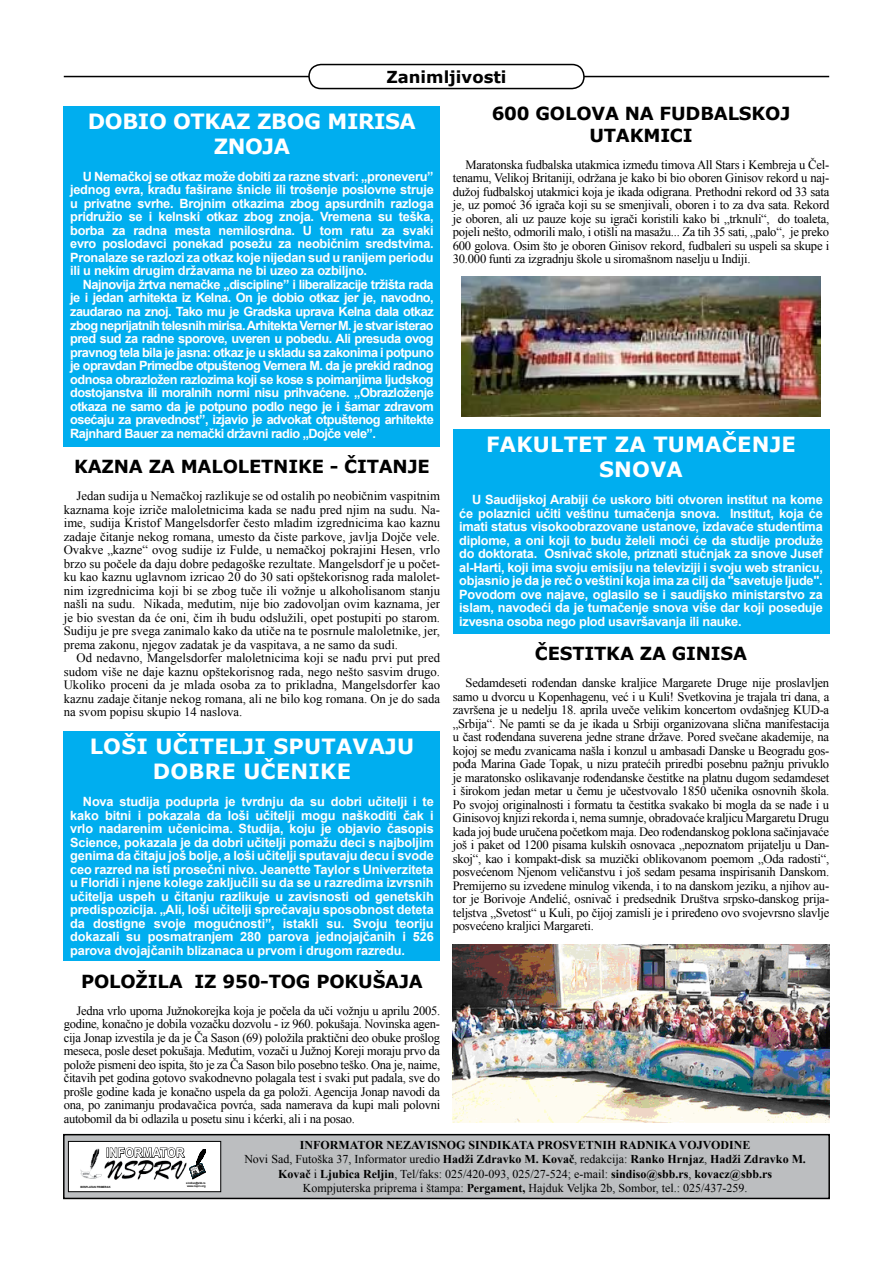
<style>
.page{position:relative;width:893px;height:1263px;background:#fff}
.page>*{position:absolute;margin:0;border:0;box-sizing:border-box;transform-origin:0 0}
.t1{font:700 21px/25.2px "Verdana";letter-spacing:.01em;color:#fff;text-align:center}
.t2{font:700 21px/25.2px "Verdana";letter-spacing:-.02em;color:#fff;text-align:center}
.t3{font:700 18px/21.6px "Verdana";letter-spacing:-.01em;color:#000;text-align:center}
.t4{font:700 16.5px "Verdana";color:#000}
.t5{font:12.75px/13.5px "Times New Roman";letter-spacing:-.02em;color:#000;text-align:justify}
.t6{font:700 12.75px/13.5px "Arial";letter-spacing:-.02em;color:#fff;text-align:justify}
.t7{font:700 12.75px "Arial";letter-spacing:.02em;color:#fff;scale:.9 1}
.t8{font:12px "Times New Roman";color:#000}
.t9{font:700 12px "Times New Roman";color:#000}
.t10{font:700 2.85px/3.4px "Arial";color:#000;text-align:center;scale:.9 1}
.s1{font-weight:700}
.s2{font-weight:400}
</style>
<div class="page">
<div style="left:63px;top:1134px;width:767px;height:65px;background:#bcbec0;border:2px solid #000"></div>
<div style="left:68px;top:1141px;width:153px;height:51px;background:#fff;border:1px solid #000"></div>
<div style="left:64px;top:106px;width:376px;height:340px;background:#00aeef"></div>
<div style="left:64px;top:731px;width:376px;height:230px;background:#00aeef"></div>
<div style="left:453px;top:429px;width:376px;height:205px;background:#00aeef"></div>
<hr style="left:64px;top:76px;width:765px;height:1px;background:#000">
<div style="left:309px;top:65px;width:275px;height:24px;background:#fff;border-radius:12px"></div>
<div style="left:308px;top:64px;width:277px;height:25px;border:2px solid #000;border-radius:12px"></div>
<img style="left:81px;top:1148px;width:20px;height:30px">
<svg style="left:106px;top:1147px;width:100px;height:32px"></svg>
<img style="left:461px;top:276px;width:360px;height:141px">
<img style="left:453px;top:944px;width:376px;height:179px">
<p class="t4" style="left:386px;top:66px;width:122px">Zanimljivosti</p>
<h1 class="t2" style="left:88px;top:109px;width:329px">DOBIO OTKAZ ZBOG MIRISA<br>ZNOJA</h1>
<p class="t6" style="left:70px;top:170px;width:365px;text-indent:13px">U Nemačkoj se otkaz može dobiti za razne stvari: „proneveru” jednog evra, krađu faširane šnicle ili trošenje poslovne struje u privatne svrhe. Brojnim otkazima zbog apsurdnih razloga pridružio se i kelnski otkaz zbog znoja. Vremena su teška, borba za radna mesta nemilosrdna. U tom ratu za svaki evro poslodavci ponekad posežu za neobičnim sredstvima.<br>Pronalaze se razlozi za otkaz koje nijedan sud u ranijem periodu ili u nekim drugim državama ne bi uzeo za ozbiljno.</p>
<p class="t6" style="left:70px;top:278px;width:365px;text-indent:13px">Najnovija žrtva nemačke „discipline” i liberalizacije tržišta rada je i jedan arhitekta iz Kelna. On je dobio otkaz jer je, navodno, zaudarao na znoj. Tako mu je Gradska uprava Kelna dala otkaz zbog neprijatnih telesnih mirisa. Arhitekta Verner M. je stvar isterao pred sud za radne sporove, uveren u pobedu. Ali presuda ovog pravnog tela bila je jasna: otkaz je u skladu sa zakonima i potpuno je opravdan Primedbe otpuštenog Vernera M. da je prekid radnog odnosa obrazložen razlozima koji se kose s poimanjima ljudskog dostojanstva ili moralnih normi nisu prihvaćene. „Obrazloženje otkaza ne samo da je potpuno podlo nego je i šamar zdravom osećaju za pravednost”, izjavio je advokat otpuštenog arhitekte Rajnhard Bauer za nemački državni radio „Dojče vele”.</p>
<h2 class="t3" style="left:74px;top:456px;width:357px">KAZNA ZA MALOLETNIKE - ČITANJE</h2>
<p class="t5" style="left:64px;top:489px;width:378px;text-indent:13px">Jedan sudija u Nemačkoj razlikuje se od ostalih po neobičnim vaspitnim kaznama koje izriče maloletnicima kada se nađu pred njim na sudu. Na&shy;ime, sudija Kristof Mangelsdorfer često mladim izgrednicima kao kaznu zadaje čitanje nekog romana, umesto da čiste parkove, javlja Dojče vele.<br>Ovakve „kazne“ ovog sudije iz Fulde, u nemačkoj pokrajini Hesen, vrlo brzo su počele da daju dobre pedagoške rezultate. Mangelsdorf je u počet&shy;ku kao kaznu uglavnom izricao 20 do 30 sati opštekorisnog rada malolet&shy;nim izgrednicima koji bi se zbog tuče ili vožnje u alkoholisanom stanju našli na sudu. Nikada, međutim, nije bio zadovoljan ovim kaznama, jer je bio svestan da će oni, čim ih budu odslužili, opet postupiti po starom.<br>Sudiju je pre svega zanimalo kako da utiče na te posrnule maloletnike, jer, prema zakonu, njegov zadatak je da vaspitava, a ne samo da sudi.</p>
<p class="t5" style="left:64px;top:651px;width:378px;text-indent:13px">Od nedavno, Mangelsdorfer maloletnicima koji se nađu prvi put pred sudom više ne daje kaznu opštekorisnog rada, nego nešto sasvim drugo.<br>Ukoliko proceni da je mlada osoba za to prikladna, Mangelsdorfer kao kaznu zadaje čitanje nekog romana, ali ne bilo kog romana. On je do sada na svom popisu skupio 14 naslova.</p>
<h1 class="t1" style="left:90px;top:734px;width:326px">LOŠI UČITELJI SPUTAVAJU<br>DOBRE UČENIKE</h1>
<p class="t6" style="left:70px;top:795px;width:365px;text-indent:13px">Nova studija poduprla je tvrdnju da su dobri učitelji i te kako bitni i pokazala da loši učitelji mogu naškoditi čak i vrlo nadarenim učenicima. Studija, koju je objavio časopis Science, pokazala je da dobri učitelji pomažu deci s najboljim genima da čitaju još bolje, a loši učitelji sputavaju decu i svode ceo razred na isti prosečni nivo. Jeanette Taylor s Univerziteta u Floridi i njene kolege zaključili su da se u razredima izvrsnih učitelja uspeh u čitanju razlikuje u zavisnosti od genetskih predispozicija. „Ali, loši učitelji sprečavaju sposobnost deteta da dostigne svoje mogućnosti”, istakli su. Svoju teoriju dokazali su posmatranjem 280 parova jednojajčanih i 526 parova dvojajčanih blizanaca u prvom i drugom razredu.</p>
<h2 class="t3" style="left:81px;top:970px;width:343px">POLOŽILA IZ 950-TOG POKUŠAJA</h2>
<p class="t5" style="left:64px;top:1003px;width:378px;text-indent:13px">Jedna vrlo uporna Južnokorejka koja je počela da uči vožnju u aprilu 2005. godine, konačno je dobila vozačku dozvolu - iz 960. pokušaja. Novinska agen&shy;cija Jonap izvestila je da je Ča Sason (69) položila praktični deo obuke prošlog meseca, posle deset pokušaja. Međutim, vozači u Južnoj Koreji moraju prvo da polože pismeni deo ispita, što je za Ča Sason bilo posebno teško. Ona je, naime, čitavih pet godina gotovo svakodnevno polagala test i svaki put padala, sve do prošle godine kada je konačno uspela da ga položi. Agencija Jonap navodi da ona, po zanimanju prodavačica povrća, sada namerava da kupi mali polovni autobomil da bi odlazila u posetu sinu i kćerki, ali i na posao.</p>
<h2 class="t3" style="left:492px;top:103px;width:300px">600 GOLOVA NA FUDBALSKOJ<br>UTAKMICI</h2>
<p class="t5" style="left:453px;top:157px;width:378px;text-indent:13px">Maratonska fudbalska utakmica između timova All Stars i Kembreja u Čel&shy;tenamu, Velikoj Britaniji, održana je kako bi bio oboren Ginisov rekord u naj&shy;dužoj fudbalskoj utakmici koja je ikada odigrana. Prethodni rekord od 33 sata je, uz pomoć 36 igrača koji su se smenjivali, oboren i to za dva sata. Rekord je oboren, ali uz pauze koje su igrači koristili kako bi „trknuli“, do toaleta, pojeli nešto, odmorili malo, i otišli na masažu... Za tih 35 sati, „palo“, je preko 600 golova. Osim što je oboren Ginisov rekord, fudbaleri su uspeli sa skupe i 30.000 funti za izgradnju škole u siromašnom naselju u Indiji.</p>
<h1 class="t1" style="left:486px;top:432px;width:311px">FAKULTET ZA TUMAČENJE<br>SNOVA</h1>
<p class="t6" style="left:459px;top:493px;width:365px;text-indent:13px">U Saudijskoj Arabiji će uskoro biti otvoren institut na kome će polaznici učiti veštinu tumačenja snova. Institut, koja će imati status visokoobrazovane ustanove, izdavaće studentima diplome, a oni koji to budu želeli moći će da studije produže do doktorata. Osnivač skole, priznati stučnjak za snove Jusef al-Harti, koji ima svoju emisiju na televiziji i svoju web stranicu, objasnio je da je reč o veštini koja ima za cilj da "savetuje ljude".<br>Povodom ove najave, oglasilo se i saudijsko ministarstvo za islam, navodeći da je tumačenje snova više dar koji poseduje izvesna osoba nego plod usavršavanja ili nauke.</p>
<h2 class="t3" style="left:535px;top:643px;width:214px">ČESTITKA ZA GINISA</h2>
<p class="t5" style="left:453px;top:676px;width:378px;text-indent:13px">Sedamdeseti rođendan danske kraljice Margarete Druge nije proslavljen samo u dvorcu u Kopenhagenu, već i u Kuli! Svetkovina je trajala tri dana, a završena je u nedelju 18. aprila uveče velikim koncertom ovdašnjeg KUD-a „Srbija“. Ne pamti se da je ikada u Srbiji organizovana slična manifestacija u čast rođendana suverena jedne strane države. Pored svečane akademije, na kojoj se među zvanicama našla i konzul u ambasadi Danske u Beogradu gos&shy;pođa Marina Gade Topak, u nizu pratećih priredbi posebnu pažnju privuklo je maratonsko oslikavanje rođendanske čestitke na platnu dugom sedamdeset i širokom jedan metar u čemu je učestvovalo 1850 učenika osnovnih škola.<br>Po svojoj originalnosti i formatu ta čestitka svakako bi mogla da se nađe i u Ginisovoj knjizi rekorda i, nema sumnje, obradovaće kraljicu Margaretu Drugu kada joj bude uručena početkom maja. Deo rođendanskog poklona sačinjavaće još i paket od 1200 pisama kulskih osnovaca „nepoznatom prijatelju u Dan&shy;skoj“, kao i kompakt-disk sa muzički oblikovanom poemom „Oda radosti“, posvećenom Njenom veličanstvu i još sedam pesama inspirisanih Danskom.<br>Premijerno su izvedene minulog vikenda, i to na danskom jeziku, a njihov au&shy;tor je Borivoje Anđelić, osnivač i predsednik Društva srpsko-danskog prija&shy;teljstva „Svetost“ u Kuli, po čijoj zamisli je i priređeno ovo svojevrsno slavlje posvećeno kraljici Margareti.</p>
<p class="t7" style="left:106px;top:1144px;width:89px">INFORMATOR</p>
<p class="t10" style="left:81px;top:1185px;width:35px">BESPLATAN PRIMERAK</p>
<p class="t10" style="left:186px;top:1181px;width:23px">sindiso@sbb.rs www.nsprv.org</p>
<p class="t9" style="left:300px;top:1137px;width:15px">Informator</p>
<p class="t9" style="left:386px;top:1137px;width:18px">Nezavisno</p>
<p class="t9" style="left:456px;top:1137px;width:21px">g sindikata</p>
<p class="t9" style="left:537px;top:1137px;width:9px">prosvetni</p>
<p class="t9" style="left:607px;top:1137px;width:22px">h radnika</p>
<p class="t9" style="left:679px;top:1137px;width:18px">Vojvodine</p>
<p class="t8" style="left:244px;top:1151px;width:563px">Novi Sad, Futoška 37, Informator uredio <span class="s1">Hadži Zdravko M. Kovač</span>, redakcija: <span class="s1">Ranko Hrnjaz</span>, <span class="s1">Hadži Zdravko M.</span></p>
<p class="t9" style="left:278px;top:1165px;width:495px">Kovač <span class="s2">i</span> Ljubica Reljin<span class="s2">, Tel/faks: 025/420-093, 025/27-524; e-mail:</span> sindiso@sbb.rs<span class="s2">,</span> kovacz@sbb.rs</p>
<p class="t8" style="left:303px;top:1180px;width:446px">Kompjuterska priprema i štampa: <span class="s1">Pergament,</span> Hajduk Veljka 2b, Sombor, tel.: 025/437-259.</p>
</div>
